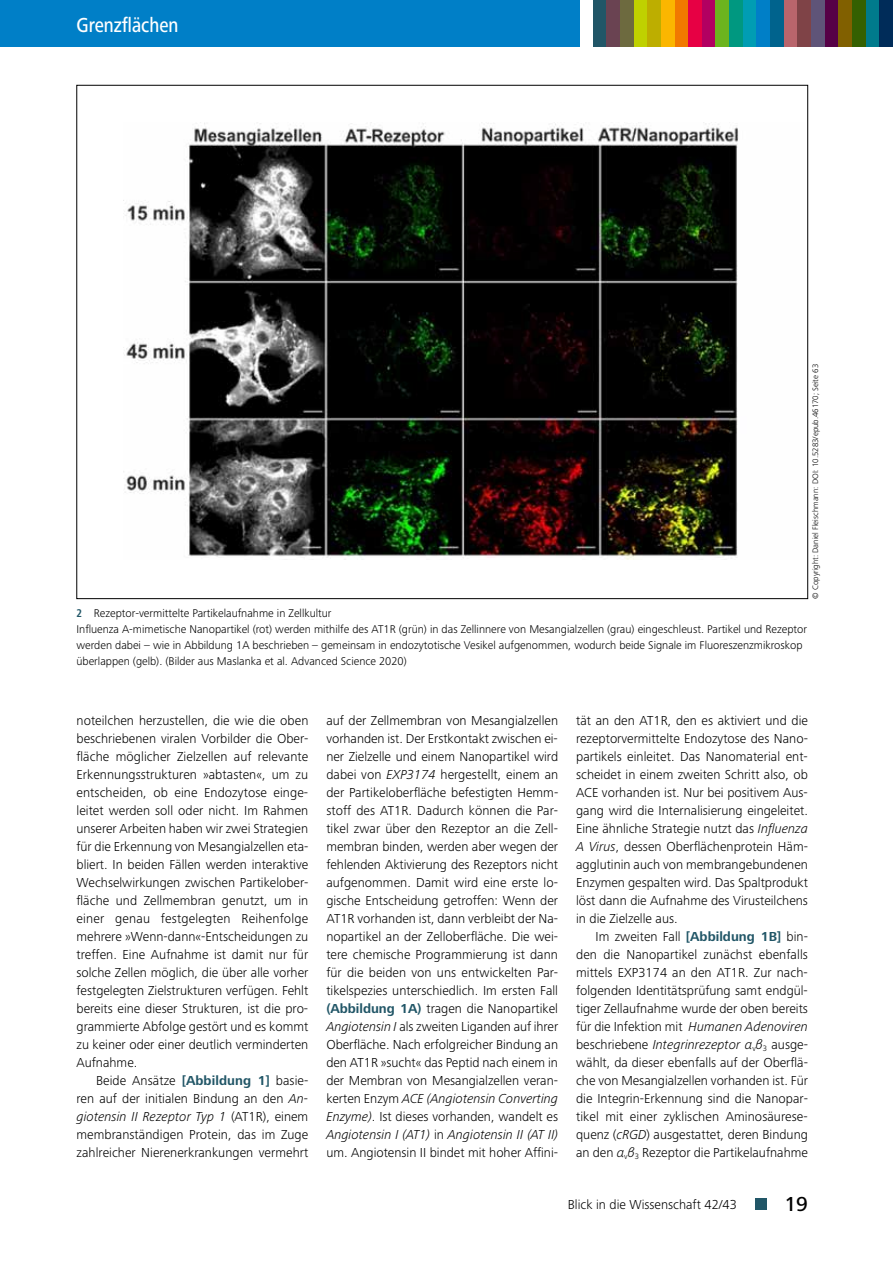
<style>
.page{position:relative;width:893px;height:1263px;background:#fff}
.page>*{position:absolute;margin:0;border:0;box-sizing:border-box;transform-origin:0 0}
.t1{font:500 21px "Frutiger Next LTW1 G";color:#fff;scale:.85 1}
.t2{font:500 21px "Frutiger Next LTW1 G";color:#000}
.t3{font:300 13.5px/18px "Frutiger Next LTW1 G";color:#000;text-align:justify}
.t4{font:300 11.7px/16px "Frutiger Next LTW1 G";color:#000}
.t5{font:300 8.25px "Frutiger Next LTW1 G";color:#000}
.s1{font-family:"Frutiger Next Pro";font-weight:700;font-stretch:condensed;color:#215667}
.s2{font-family:"Frutiger Next Pro";font-weight:700;color:#215667}
.s3{font-style:italic}
</style>
<div class="page">
<div style="left:755px;top:1198px;width:11px;height:11px;background:#215667"></div>
<div style="left:593px;top:0;width:13px;height:47px;background:#215667"></div>
<div style="left:606px;top:0;width:14px;height:47px;background:#6a4352"></div>
<div style="left:620px;top:0;width:14px;height:47px;background:#6d6a3f"></div>
<div style="left:634px;top:0;width:13px;height:47px;background:#bfd100"></div>
<div style="left:647px;top:0;width:14px;height:47px;background:#bdae00"></div>
<div style="left:661px;top:0;width:14px;height:47px;background:#fbb600"></div>
<div style="left:675px;top:0;width:13px;height:47px;background:#f17900"></div>
<div style="left:688px;top:0;width:14px;height:47px;background:#e70044"></div>
<div style="left:702px;top:0;width:14px;height:47px;background:#b20061"></div>
<div style="left:716px;top:0;width:13px;height:47px;background:#6cb41e"></div>
<div style="left:729px;top:0;width:14px;height:47px;background:#009880"></div>
<div style="left:743px;top:0;width:14px;height:47px;background:#009db3"></div>
<div style="left:757px;top:0;width:13px;height:47px;background:#007fc7"></div>
<div style="left:770px;top:0;width:14px;height:47px;background:#00638d"></div>
<div style="left:784px;top:0;width:13px;height:47px;background:#b9656c"></div>
<div style="left:797px;top:0;width:14px;height:47px;background:#7f4347"></div>
<div style="left:811px;top:0;width:14px;height:47px;background:#5f5478"></div>
<div style="left:825px;top:0;width:13px;height:47px;background:#560046"></div>
<div style="left:838px;top:0;width:14px;height:47px;background:#816000"></div>
<div style="left:852px;top:0;width:14px;height:47px;background:#346001"></div>
<div style="left:866px;top:0;width:13px;height:47px;background:#007b8c"></div>
<div style="left:879px;top:0;width:14px;height:47px;background:#002c59"></div>
<div style="left:0;top:0;width:579px;height:47px;background:#007fc7"></div>
<img style="left:124px;top:123px;width:615px;height:437px">
<h1 class="t1" style="left:77px;top:13px;width:121px">Grenzflächen</h1>
<p class="t5" style="left:811px;top:599px;width:236px;rotate:-90deg">© Copyright: Daniel Fleischmann: DOI: 10.5283/epub.46170; Seite 63</p>
<p class="t4" style="left:77px;top:605px;width:732px"><span class="s1">2</span> Rezeptor-vermittelte Partikelaufnahme in Zellkultur<br>Influenza A-mimetische Nanopartikel (rot) werden mithilfe des AT1R (grün) in das Zellinnere von Mesangialzellen (grau) eingeschleust. Partikel und Rezeptor werden dabei – wie in Abbildung 1A beschrieben – gemeinsam in endozytotische Vesikel aufgenommen, wodurch beide Signale im Fluoreszenzmikroskop überlappen (gelb). (Bilder aus Maslanka et al. Advanced Science 2020)</p>
<p class="t3" style="left:77px;top:711px;width:233px">noteilchen herzustellen, die wie die oben beschriebenen viralen Vorbilder die Ober&shy;fläche möglicher Zielzellen auf relevante Erkennungsstrukturen »abtasten«, um zu entscheiden, ob eine Endozytose einge&shy;leitet werden soll oder nicht. Im Rahmen unserer Arbeiten haben wir zwei Strategien für die Erkennung von Mesangialzellen eta&shy;bliert. In beiden Fällen werden interaktive Wechselwirkungen zwischen Partikelober&shy;fläche und Zellmembran genutzt, um in einer genau festgelegten Reihenfolge mehrere »Wenn-dann«-Entscheidungen zu treffen. Eine Aufnahme ist damit nur für solche Zellen möglich, die über alle vorher festgelegten Zielstrukturen verfügen. Fehlt bereits eine dieser Strukturen, ist die pro&shy;grammierte Abfolge gestört und es kommt zu keiner oder einer deutlich verminderten Aufnahme.</p>
<p class="t3" style="left:77px;top:1071px;width:233px;text-indent:19px">Beide Ansätze <span class="s2">[Abbildung 1]</span> basie&shy;ren auf der initialen Bindung an den <span class="s3">An&shy;giotensin II Rezeptor Typ 1</span> (AT1R), einem membranständigen Protein, das im Zuge zahlreicher Nierenerkrankungen vermehrt</p>
<p class="t3" style="left:326px;top:711px;width:233px">auf der Zellmembran von Mesangialzellen vorhanden ist. Der Erstkontakt zwischen ei&shy;ner Zielzelle und einem Nanopartikel wird dabei von <span class="s3">EXP3174</span> hergestellt, einem an der Partikeloberfläche befestigten Hemm&shy;stoff des AT1R. Dadurch können die Par&shy;tikel zwar über den Rezeptor an die Zell&shy;membran binden, werden aber wegen der fehlenden Aktivierung des Rezeptors nicht aufgenommen. Damit wird eine erste lo&shy;gische Entscheidung getroffen: Wenn der AT1R vorhanden ist, dann verbleibt der Na&shy;nopartikel an der Zelloberfläche. Die wei&shy;tere chemische Programmierung ist dann für die beiden von uns entwickelten Par&shy;tikelspezies unterschiedlich. Im ersten Fall <span class="s2">(Abbildung 1A)</span> tragen die Nanopartikel <span class="s3">Angiotensin I</span> als zweiten Liganden auf ihrer Oberfläche. Nach erfolgreicher Bindung an den AT1R »sucht« das Peptid nach einem in der Membran von Mesangialzellen veran&shy;kerten Enzym <span class="s3">ACE (Angiotensin Converting Enzyme)</span>. Ist dieses vorhanden, wandelt es <span class="s3">Angiotensin I (AT1)</span> in <span class="s3">Angiotensin II (AT II) </span>um. Angiotensin II bindet mit hoher Affini-</p>
<p class="t3" style="left:576px;top:711px;width:233px">tät an den AT1R, den es aktiviert und die rezeptorvermittelte Endozytose des Nano&shy;partikels einleitet. Das Nanomaterial ent&shy;scheidet in einem zweiten Schritt also, ob ACE vorhanden ist. Nur bei positivem Aus&shy;gang wird die Internalisierung eingeleitet.<br>Eine ähnliche Strategie nutzt das <span class="s3">Influenza A Virus</span>, dessen Oberflächenprotein Häm&shy;agglutinin auch von membrangebundenen Enzymen gespalten wird. Das Spaltprodukt löst dann die Aufnahme des Virusteilchens in die Zielzelle aus.</p>
<p class="t3" style="left:576px;top:927px;width:233px;text-indent:20px">Im zweiten Fall <span class="s2">[Abbildung 1B]</span> bin&shy;den die Nanopartikel zunächst ebenfalls mittels EXP3174 an den AT1R. Zur nach&shy;folgenden Identitätsprüfung samt endgül&shy;tiger Zellaufnahme wurde der oben bereits für die Infektion mit <span class="s3">Humanen Adenoviren </span>beschriebene <span class="s3">Integrinrezeptor α</span><sub>v</sub><span class="s3">β</span><sub>3</sub> ausge&shy;wählt, da dieser ebenfalls auf der Oberflä&shy;che von Mesangialzellen vorhanden ist. Für die Integrin-Erkennung sind die Nanopar&shy;tikel mit einer zyklischen Aminosäurese&shy;quenz (<span class="s3">cRGD</span>) ausgestattet, deren Bindung an den <span class="s3">α</span><sub>v</sub><span class="s3">β</span><sub>3</sub> Rezeptor die Partikelaufnahme</p>
<p class="t3" style="left:568px;top:1195px;width:171px">Blick in die Wissenschaft 42/43</p>
<h1 class="t2" style="left:784px;top:1192px;width:25px">19</h1>
</div>
